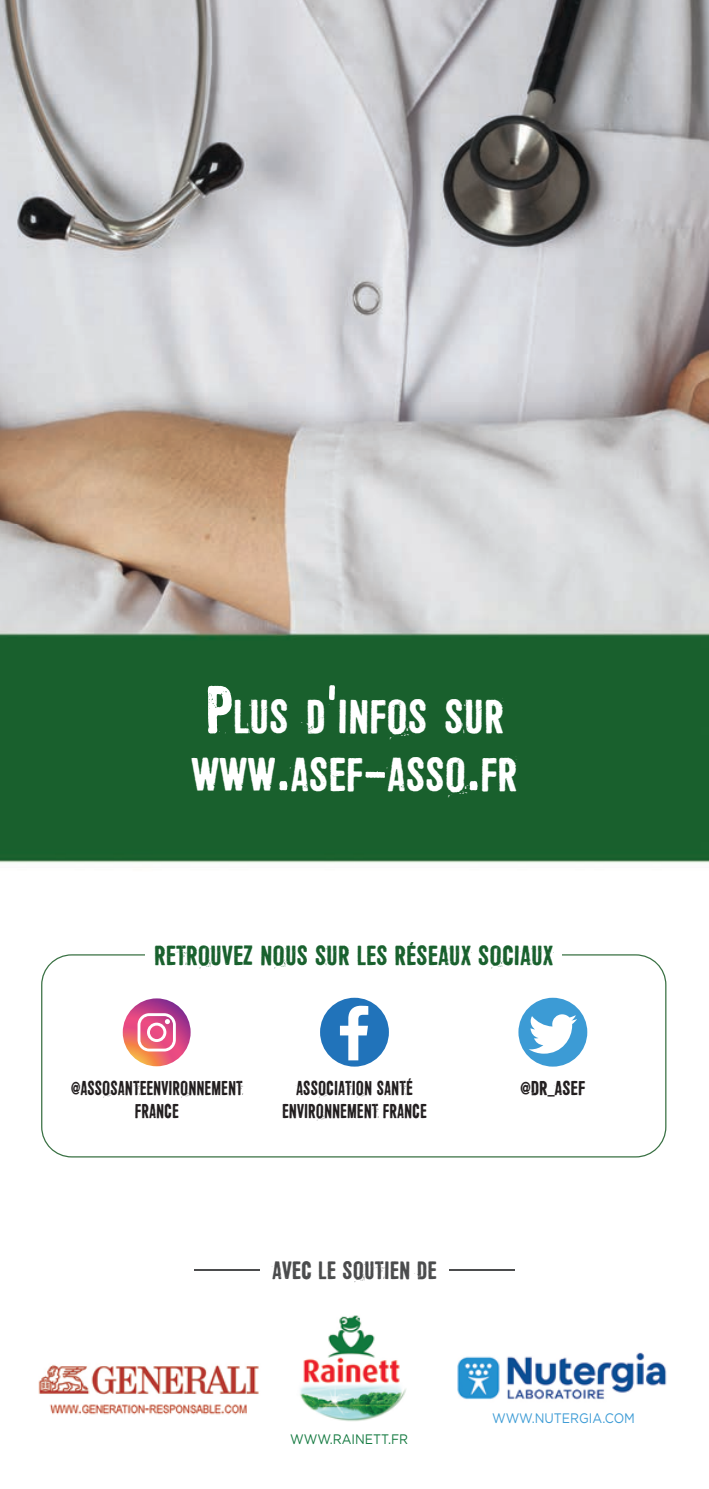
<style>
.page{position:relative;width:709px;height:1489px;background:#fff}
.page>*{position:absolute;margin:0;border:0;box-sizing:border-box;transform-origin:0 0}
.t1{font:47.25px/57.5px "Shoemaker";color:#fff}
.t2{font:27.5px "Shoemaker";color:#19612e}
.t3{font:25px "Shoemaker";color:#4b4c4d}
.t4{font:20px/22.5px "Shoemaker";color:#231f20;text-align:center;scale:.9 1}
.t5{font:20px "Shoemaker";color:#231f20}
.t6{font:13.75px "Gotham";color:#3c9bd5;scale:.9 1}
.t7{font:13.75px "Gotham";color:#11783e;scale:.9 1}
.s1{font-size:67.5px}
</style>
<div class="page">
<img style="left:0;top:0;width:709px;height:524px">
<img style="left:0;top:524px;width:709px;height:897px">
<hr style="left:195px;top:1268px;width:65px;height:2px;background:#4b4c4d">
<hr style="left:449px;top:1268px;width:65px;height:2px;background:#4b4c4d">
<svg style="left:41px;top:954px;width:625px;height:203px"></svg>
<div style="left:145px;top:934px;width:417px;height:30px;background:#fff"></div>
<svg style="left:340px;top:1005px;width:28px;height:55px"></svg>
<div style="left:518px;top:997px;width:69px;height:69px;background:#3c9bd5;border-radius:50%"></div>
<svg style="left:529px;top:1014px;width:48px;height:39px"></svg>
<svg style="left:123px;top:998px;width:68px;height:68px;background:#d0587b"></svg>
<svg style="left:137px;top:1013px;width:39px;height:38px"></svg>
<h1 class="t1" style="left:191px;top:686px;width:327px"><span class="s1">P</span>LUS D<span class="s1">'</span>INFOS SUR<br>WWW<span class="s1">.</span>ASEF<span class="s1">-</span>ASSO<span class="s1">.</span>FR</h1>
<h2 class="t2" style="left:154px;top:939px;width:401px">RETROUVEZ NOUS SUR LES RÉSEAUX SOCIAUX</h2>
<p class="t4" style="left:71px;top:1076px;width:192px">@ASSOSANTEENVIRONNEMENT<br>FRANCE</p>
<p class="t4" style="left:282px;top:1076px;width:162px">ASSOCIATION SANTÉ<br>ENVIRONNEMENT FRANCE</p>
<p class="t5" style="left:520px;top:1076px;width:66px">@DR_ASEF</p>
<p class="t3" style="left:272px;top:1256px;width:166px">AVEC LE SOUTIEN DE</p>
<p class="t7" style="left:290px;top:1430px;width:133px">WWW.RAINETT.FR</p>
<p class="t6" style="left:492px;top:1408px;width:160px">WWW.NUTERGIA.COM</p>
</div>
